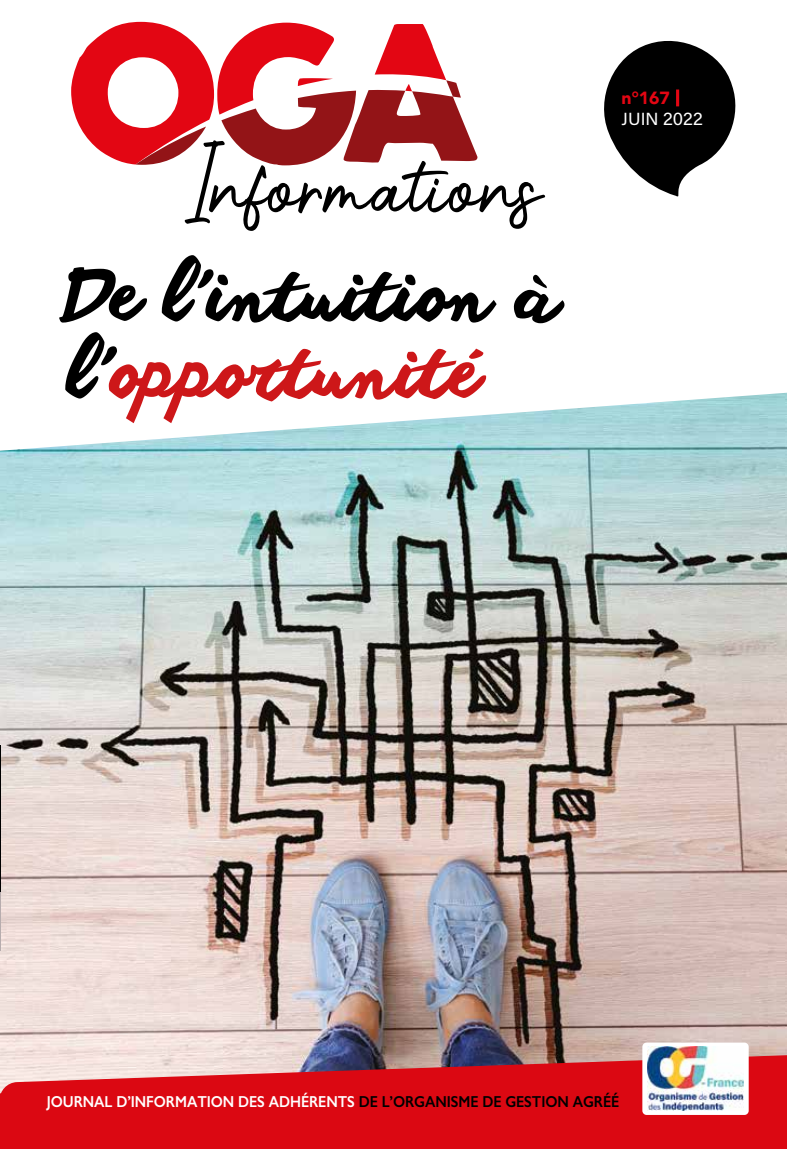
<style>
.page{position:relative;width:787px;height:1149px;background:#fff}
.page>*{position:absolute;margin:0;border:0;box-sizing:border-box;transform-origin:0 0}
.t1{font:72px/76.9px "anothershabby";color:#000}
.t2{font:50.25px "Photoshoot";color:#000}
.t3{font:17.55px "Acumin Variable Concept";color:#fff}
.t4{font:900 17.55px "Avenir";color:#e30613}
.t5{font:600 15.9px "Gill Sans";letter-spacing:-.005em;color:#fff;scale:.9 1}
.s1{color:#cd1719}
.s2{color:#000}
</style>
<div class="page">
<img style="left:0;top:392px;width:787px;height:662px">
<svg style="left:71px;top:22px;width:406px;height:144px"></svg>
<svg style="left:604px;top:40px;width:132px;height:157px"></svg>
<hr style="left:676px;top:89px;width:3px;height:17px;background:#e30613">
<svg style="left:0;top:1054px;width:787px;height:94px;background:#d7252e"></svg>
<div style="left:642px;top:1042px;width:106px;height:72px;background:#fff;border-radius:4px"></div>
<img style="left:647px;top:1046px;width:96px;height:64px">
<hr style="left:0;top:744px;width:1px;height:149px;background:#000">
<hr style="left:0;top:891px;width:1px;height:59px;background:#b7adae">
<h2 class="t2" style="left:185px;top:164px;width:359px">Informations</h2>
<h1 class="t1" style="left:67px;top:257px;width:497px">De l’intuition à l’<span class="s1">opportunité</span></h1>
<p class="t4" style="left:621px;top:83px;width:50px">n°167</p>
<p class="t3" style="left:621px;top:107px;width:83px">JUIN 2022</p>
<p class="t5" style="left:47px;top:1091px;width:637px">JOURNAL D’INFORMATION DES ADHÉRENTS <span class="s2">DE L’ORGANISME DE GESTION AGRÉÉ</span></p>
</div>
